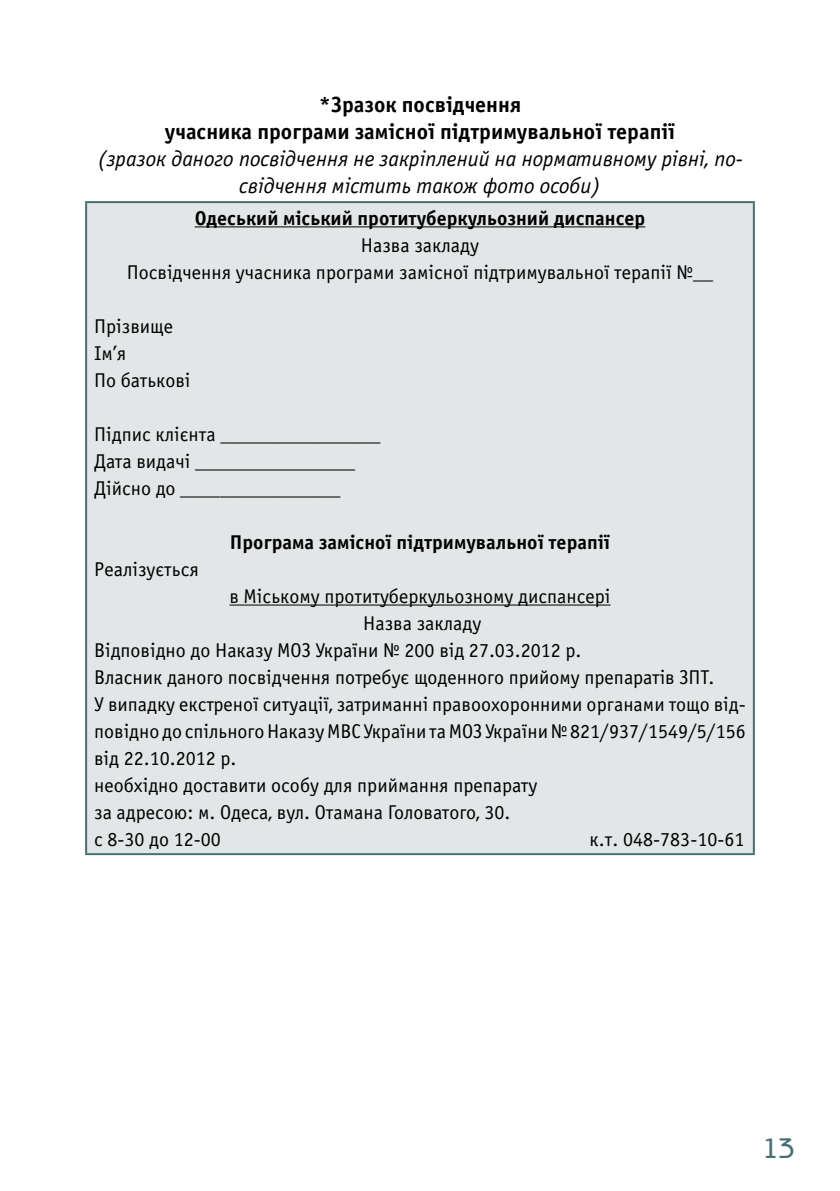
<style>
.page{position:relative;width:840px;height:1191px;background:#fff}
.page>*{position:absolute;margin:0;border:0;box-sizing:border-box;transform-origin:0 0}
.t1{font:28px "Benguiat Gothic Heavy C";color:#476f75}
.t2{font:italic 22px/27px "Officina Sans C";color:#000;text-align:center}
.t3{font:700 22px/27px "Officina Sans C";color:#000;text-align:center}
.t4{font:20px/27px "Officina Sans C";color:#000}
.t5{font:700 20px "Officina Sans C";color:#000}
</style>
<div class="page">
<div style="left:86px;top:202px;width:667px;height:652px;background:#e3e6e7"></div>
<hr style="left:85px;top:201px;width:669px;height:2px;background:#476f75">
<hr style="left:85px;top:203px;width:2px;height:650px;background:#476f75">
<hr style="left:752px;top:203px;width:2px;height:650px;background:#476f75">
<hr style="left:85px;top:853px;width:669px;height:2px;background:#476f75">
<hr style="left:194px;top:226px;width:451px;height:1px;background:#000">
<hr style="left:229px;top:604px;width:381px;height:1px;background:#000">
<p class="t3" style="left:165px;top:91px;width:511px">*Зразок посвідчення<br>учасника програми замісної підтримувальної терапії</p>
<p class="t2" style="left:97px;top:146px;width:646px">(зразок даного посвідчення не закріплений на нормативному рівні, по&shy;свідчення містить також фото особи)</p>
<p class="t5" style="left:194px;top:207px;width:452px">Одеський міський протитуберкульозний диспансер</p>
<p class="t4" style="left:127px;top:232px;width:587px;text-align:center">Назва закладу<br>Посвідчення учасника програми замісної підтримувальної терапії №__</p>
<p class="t4" style="left:94px;top:313px;width:98px">Прізвище<br>Ім’я<br>По батькові</p>
<p class="t4" style="left:94px;top:421px;width:288px">Підпис клієнта ________________<br>Дата видачі ________________<br>Дійсно до ________________</p>
<p class="t5" style="left:230px;top:531px;width:381px">Програма замісної підтримувальної терапії</p>
<p class="t4" style="left:94px;top:556px;width:106px">Реалiзується</p>
<p class="t4" style="left:229px;top:583px;width:382px">в Міському протитуберкульозному диспансері</p>
<p class="t4" style="left:363px;top:610px;width:120px">Назва закладу</p>
<p class="t4" style="left:94px;top:637px;width:488px">Відповідно до Наказу МОЗ України № 200 від 27.03.2012 р.</p>
<p class="t4" style="left:94px;top:664px;width:621px">Власник даного посвідчення потребує щоденного прийому препаратів ЗПТ.</p>
<p class="t4" style="left:94px;top:691px;width:652px">У випадку екстреної ситуації, затриманні правоохоронними органами тощо від-</p>
<p class="t4" style="left:94px;top:718px;width:652px">повідно до спільного Наказу МВС України та МОЗ України № 821/937/1549/5/156</p>
<p class="t4" style="left:94px;top:745px;width:144px">від 22.10.2012 р.</p>
<p class="t4" style="left:94px;top:772px;width:444px">необхідно доставити особу для приймання препарату</p>
<p class="t4" style="left:94px;top:799px;width:417px">за адресою: м. Одеса, вул. Отамана Головатого, 30.</p>
<p class="t4" style="left:94px;top:826px;width:128px">с 8-30 до 12-00</p>
<p class="t4" style="left:589px;top:826px;width:156px">к.т. 048-783-10-61</p>
<h1 class="t1" style="left:761px;top:1132px;width:34px">13</h1>
</div>
